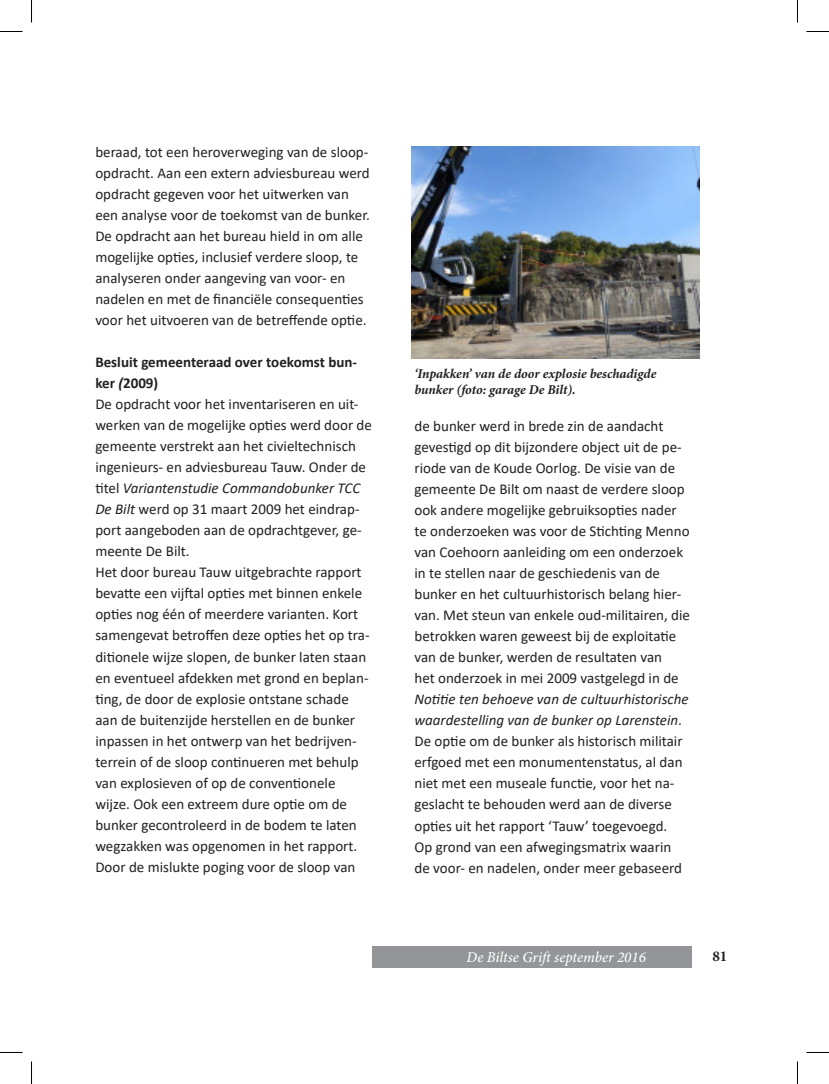
<style>
.page{position:relative;width:829px;height:1084px;background:#fff}
.page>*{position:absolute;margin:0;border:0;box-sizing:border-box;transform-origin:0 0}
.t1{font:15px/21px "Calibri";color:#231f20}
.Heading_2{font:700 15px/21px "Calibri";color:#231f20}
.t2{font:italic 500 15px "Minion Pro";color:#fff}
.t3{font:700 15px "Minion Pro";color:#231f20}
.t4{font:italic 700 13.5px/16.2px "Minion Pro";letter-spacing:-.005em;color:#231f20}
.s1{font-style:italic}
</style>
<div class="page">
<div style="left:372px;top:946px;width:319px;height:21px;background:#939598"></div>
<img style="left:411px;top:146px;width:288px;height:212px">
<svg style="left:0;top:31px;width:22px;height:1px"></svg>
<svg style="left:806px;top:31px;width:22px;height:1px"></svg>
<svg style="left:0;top:1052px;width:22px;height:1px"></svg>
<svg style="left:806px;top:1052px;width:22px;height:1px"></svg>
<svg style="left:31px;top:0;width:1px;height:23px"></svg>
<svg style="left:31px;top:1061px;width:1px;height:22px"></svg>
<svg style="left:797px;top:0;width:1px;height:23px"></svg>
<svg style="left:797px;top:1061px;width:1px;height:22px"></svg>
<p class="t1" style="left:95px;top:141px;width:276px">beraad, tot een heroverweging van de sloop&shy;opdracht. Aan een extern adviesbureau werd opdracht gegeven voor het uitwerken van een analyse voor de toekomst van de bunker.<br>De opdracht aan het bureau hield in om alle mogelijke opties, inclusief verdere sloop, te analyseren onder aangeving van voor- en nadelen en met de financiële consequenties voor het uitvoeren van de betreffende optie.</p>
<p class="Heading_2" style="left:95px;top:352px;width:263px">Besluit gemeenteraad over toekomst bun&shy;ker <span class="s1">(</span>2009)</p>
<p class="t1" style="left:95px;top:393px;width:278px">De opdracht voor het inventariseren en uit&shy;werken van de mogelijke opties werd door de gemeente verstrekt aan het civieltechnisch ingenieurs- en adviesbureau Tauw. Onder de titel <span class="s1">Variantenstudie Commandobunker TCC De Bilt</span> werd op 31 maart 2009 het eindrap&shy;port aangeboden aan de opdrachtgever, ge&shy;meente De Bilt.</p>
<p class="t1" style="left:95px;top:561px;width:276px">Het door bureau Tauw uitgebrachte rapport bevatte een vijftal opties met binnen enkele opties nog één of meerdere varianten. Kort samengevat betroffen deze opties het op tra&shy;ditionele wijze slopen, de bunker laten staan en eventueel afdekken met grond en beplan&shy;ting, de door de explosie ontstane schade aan de buitenzijde herstellen en de bunker inpassen in het ontwerp van het bedrijven&shy;terrein of de sloop continueren met behulp van explosieven of op de conventionele wijze. Ook een extreem dure optie om de bunker gecontroleerd in de bodem te laten wegzakken was opgenomen in het rapport.</p>
<p class="t1" style="left:95px;top:855px;width:261px">Door de mislukte poging voor de sloop van</p>
<p class="t4" style="left:414px;top:365px;width:243px">‘Inpakken’ van de door explosie beschadigde bunker (foto: garage De Bilt).</p>
<p class="t1" style="left:414px;top:415px;width:277px">de bunker werd in brede zin de aandacht gevestigd op dit bijzondere object uit de pe&shy;riode van de Koude Oorlog. De visie van de gemeente De Bilt om naast de verdere sloop ook andere mogelijke gebruiksopties nader te onderzoeken was voor de Stichting Menno van Coehoorn aanleiding om een onderzoek in te stellen naar de geschiedenis van de bunker en het cultuurhistorisch belang hier&shy;van. Met steun van enkele oud-militairen, die betrokken waren geweest bij de exploitatie van de bunker, werden de resultaten van<br>het onderzoek in mei 2009 vastgelegd in de <span class="s1">Notitie ten behoeve van de cultuurhistorische waardestelling van de bunker op Larenstein</span>.<br>De optie om de bunker als historisch militair erfgoed met een monumentenstatus, al dan niet met een museale functie, voor het na&shy;geslacht te behouden werd aan de diverse opties uit het rapport ‘Tauw’ toegevoegd.</p>
<p class="t1" style="left:414px;top:835px;width:269px">Op grond van een afwegingsmatrix waarin de voor- en nadelen, onder meer gebaseerd</p>
<p class="t2" style="left:466px;top:946px;width:181px">De Biltse Grift september 2016</p>
<p class="t3" style="left:712px;top:946px;width:16px">81</p>
</div>
